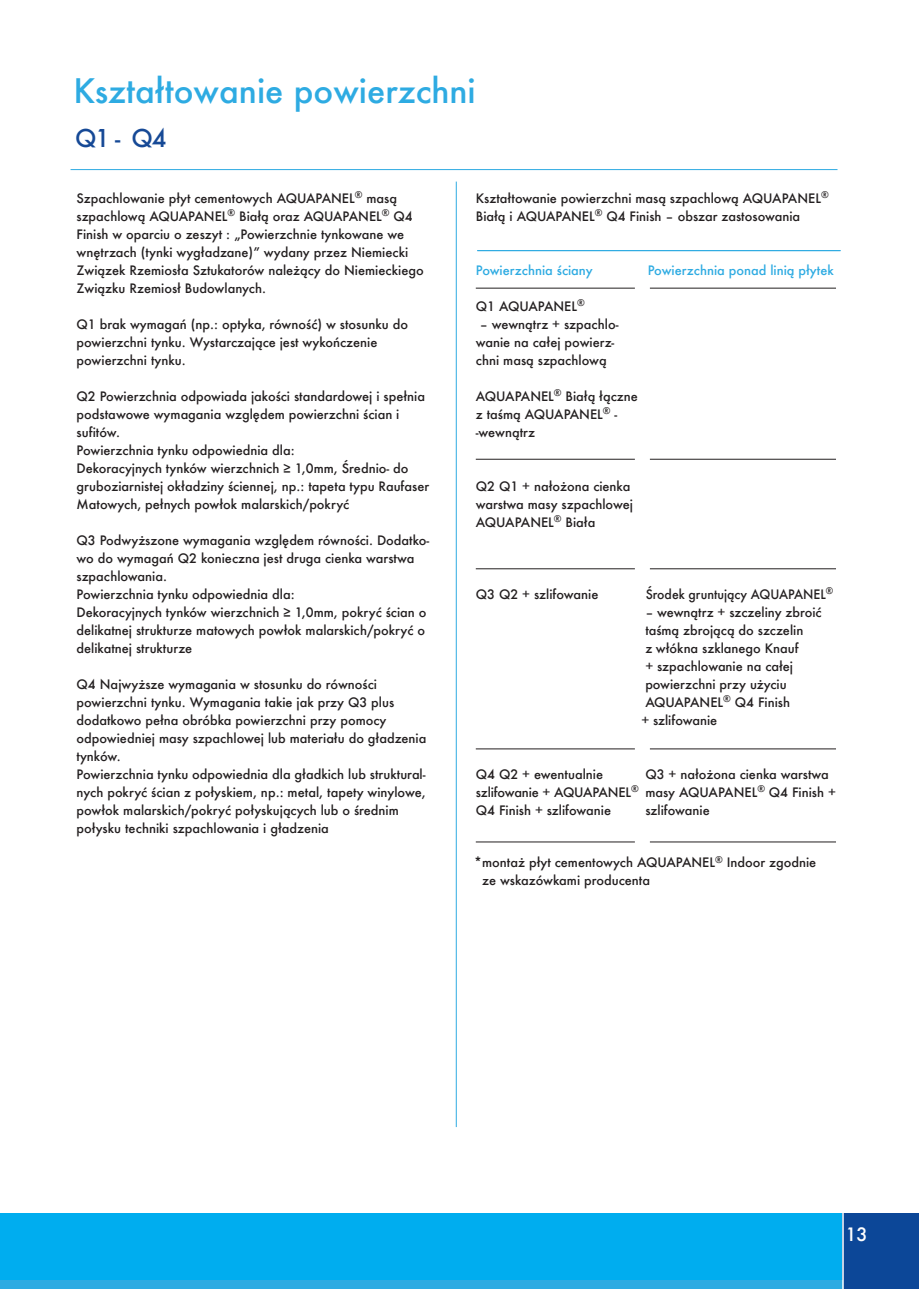
<style>
.page{position:relative;width:919px;height:1289px;background:#fff}
.page>*{position:absolute;margin:0;border:0;box-sizing:border-box;transform-origin:0 0}
.t1{font:500 33px "Futura";color:#2eabe2}
.t2{font:500 24px "Futura";color:#164996}
.t3{font:500 18px "Futura";color:#fff}
.t4{font:500 12.75px/18px "Futura";color:#231f20}
.t5{font:500 12.75px "Futura";color:#2eabe2}
.t6{font:500 12.75px "Futura";color:#231f20;scale:.96 1}
</style>
<div class="page">
<div style="left:0;top:1212px;width:917px;height:75px;background:#00adef"></div>
<div style="left:842px;top:1212px;width:76px;height:76px;background:#0c4798"></div>
<hr style="left:456px;top:182px;width:1px;height:945px;background:#2eabe2">
<hr style="left:70px;top:169px;width:767px;height:1px;background:#2eabe2">
<hr style="left:477px;top:250px;width:363px;height:1px;background:#2eabe2">
<hr style="left:650px;top:288px;width:186px;height:1px;background:#231f20">
<hr style="left:476px;top:459px;width:158px;height:1px;background:#231f20">
<hr style="left:476px;top:288px;width:158px;height:1px;background:#231f20">
<hr style="left:650px;top:459px;width:186px;height:1px;background:#231f20">
<hr style="left:476px;top:568px;width:158px;height:1px;background:#231f20">
<hr style="left:650px;top:568px;width:186px;height:1px;background:#231f20">
<hr style="left:476px;top:748px;width:158px;height:1px;background:#231f20">
<hr style="left:650px;top:748px;width:186px;height:1px;background:#231f20">
<hr style="left:476px;top:841px;width:158px;height:1px;background:#231f20">
<hr style="left:650px;top:841px;width:186px;height:1px;background:#231f20">
<div style="left:0;top:1280px;width:842px;height:8px;background:#2eabe2"></div>
<hr style="left:842px;top:1212px;width:1px;height:76px;background:#fff">
<h1 class="t1" style="left:73px;top:68px;width:404px">Kształtowanie powierzchni</h1>
<h2 class="t2" style="left:75px;top:121px;width:93px">Q1 - Q4</h2>
<p class="t4" style="left:76px;top:189px;width:348px">Szpachlowanie płyt cementowych AQUAPANEL<sup>®</sup> masą szpachlową AQUAPANEL<sup>®</sup> Białą oraz AQUAPANEL<sup>®</sup> Q4<br>Finish w oparciu o zeszyt : „Powierzchnie tynkowane we wnętrzach (tynki wygładzane)” wydany przez Niemiecki Związek Rzemiosła Sztukatorów należący do Niemieckiego Związku Rzemiosł Budowlanych.</p>
<p class="t4" style="left:76px;top:315px;width:333px">Q1 brak wymagań (np.: optyka, równość) w stosunku do powierzchni tynku. Wystarczające jest wykończenie powierzchni tynku.</p>
<p class="t4" style="left:76px;top:387px;width:354px">Q2 Powierzchnia odpowiada jakości standardowej i spełnia podstawowe wymagania względem powierzchni ścian i sufitów.<br>Powierzchnia tynku odpowiednia dla:<br>Dekoracyjnych tynków wierzchnich ≥ 1,0mm, Średnio- do gruboziarnistej okładziny ściennej, np.: tapeta typu Raufaser Matowych, pełnych powłok malarskich/pokryć</p>
<p class="t4" style="left:76px;top:531px;width:354px">Q3 Podwyższone wymagania względem równości. Dodatko&shy;wo do wymagań Q2 konieczna jest druga cienka warstwa szpachlowania.<br>Powierzchnia tynku odpowiednia dla:<br>Dekoracyjnych tynków wierzchnich ≥ 1,0mm, pokryć ścian o delikatnej strukturze matowych powłok malarskich/pokryć o delikatnej strukturze</p>
<p class="t4" style="left:76px;top:675px;width:351px">Q4 Najwyższe wymagania w stosunku do równości powierzchni tynku. Wymagania takie jak przy Q3 plus dodatkowo pełna obróbka powierzchni przy pomocy odpowiedniej masy szpachlowej lub materiału do gładzenia tynków.<br>Powierzchnia tynku odpowiednia dla gładkich lub struktural&shy;nych pokryć ścian z połyskiem, np.: metal, tapety winylowe, powłok malarskich/pokryć połyskujących lub o średnim połysku techniki szpachlowania i gładzenia</p>
<p class="t4" style="left:476px;top:189px;width:354px">Kształtowanie powierzchni masą szpachlową AQUAPANEL<sup>®<br></sup>Białą i AQUAPANEL<sup>®</sup> Q4 Finish – obszar zastosowania</p>
<p class="t5" style="left:476px;top:261px;width:118px">Powierzchnia ściany</p>
<p class="t5" style="left:647px;top:261px;width:187px">Powierzchnia ponad linią płytek</p>
<p class="t4" style="left:476px;top:297px;width:111px">Q1 AQUAPANEL<sup>®</sup></p>
<p class="t4" style="left:476px;top:315px;width:144px;text-indent:4px">– wewnątrz + szpachlo&shy;wanie na całej powierz&shy;chni masą szpachlową</p>
<p class="t4" style="left:476px;top:387px;width:163px">AQUAPANEL<sup>®</sup> Białą łączne z taśmą AQUAPANEL<sup>®</sup> - -wewnątrz</p>
<p class="t4" style="left:476px;top:477px;width:159px">Q2 Q1 + nałożona cienka warstwa masy szpachlowej<br>AQUAPANEL<sup>®</sup> Biała</p>
<p class="t4" style="left:476px;top:585px;width:124px">Q3 Q2 + szlifowanie</p>
<p class="t6" style="left:645px;top:585px;width:197px">Środek gruntujący AQUAPANEL<sup>®</sup></p>
<p class="t4" style="left:645px;top:603px;width:178px">– wewnątrz + szczeliny zbroić</p>
<p class="t4" style="left:645px;top:621px;width:159px">taśmą zbrojącą do szczelin</p>
<p class="t4" style="left:645px;top:639px;width:155px">z włókna szklanego Knauf</p>
<p class="t4" style="left:645px;top:657px;width:149px">+ szpachlowanie na całej</p>
<p class="t4" style="left:645px;top:675px;width:143px">powierzchni przy użyciu</p>
<p class="t4" style="left:645px;top:693px;width:146px">AQUAPANEL<sup>®</sup> Q4 Finish</p>
<p class="t4" style="left:641px;top:711px;width:77px">+ szlifowanie</p>
<p class="t4" style="left:476px;top:765px;width:164px">Q4 Q2 + ewentualnie szlifowanie + AQUAPANEL<sup>®<br></sup>Q4 Finish + szlifowanie</p>
<p class="t4" style="left:645px;top:765px;width:192px">Q3 + nałożona cienka warstwa masy AQUAPANEL<sup>®</sup> Q4 Finish + szlifowanie</p>
<p class="t4" style="left:482px;top:853px;width:335px;text-indent:-8px">*montaż płyt cementowych AQUAPANEL<sup>®</sup> Indoor zgodnie ze wskazówkami producenta</p>
<h3 class="t3" style="left:845px;top:1221px;width:24px">13</h3>
</div>
